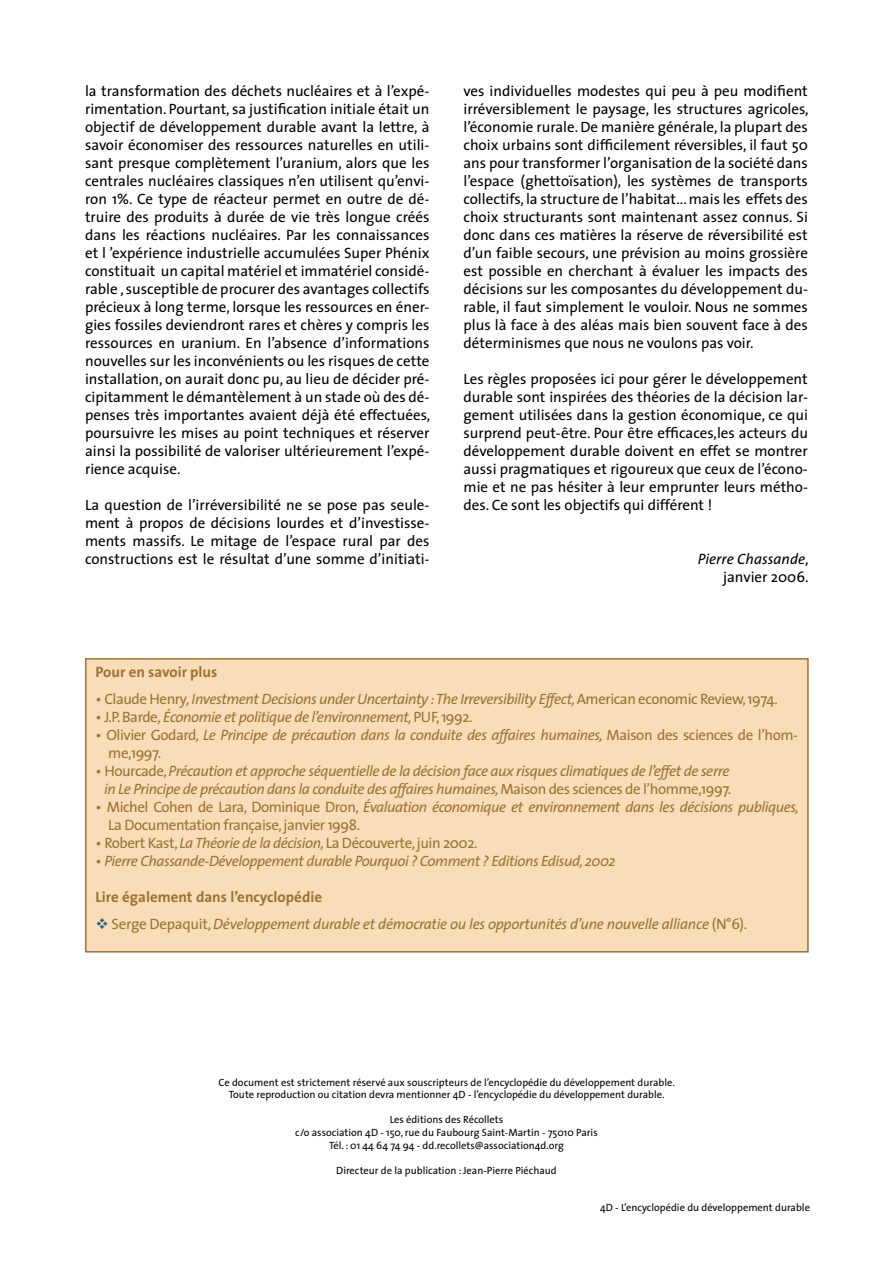
<style>
.page{position:relative;width:893px;height:1263px;background:#fff}
.page>*{position:absolute;margin:0;border:0;box-sizing:border-box;transform-origin:0 0}
.t1{font:15px/18px "The Sans";color:#000;text-align:justify}
.t2{font:italic 15px/18px "The Sans";letter-spacing:-.03em;color:#9e7331}
.t3{font:15px/18px "The Sans";letter-spacing:-.03em;color:#9e7331}
.t4{font:700 15px "The Sans";color:#9e7331}
.t5{font:italic 15px/18px "The Sans";color:#000;text-align:right}
.t6{font:10.5px/12.6px "The Sans";color:#000;text-align:center}
.s1{font-style:normal}
.s2{font-style:italic}
.s3{color:#2c677f}
</style>
<div class="page">
<div style="left:86px;top:659px;width:722px;height:293px;background:#f8ddb8"></div>
<div style="left:85px;top:658px;width:724px;height:294px;border:2px solid #9e7331"></div>
<p class="t1" style="left:85px;top:81px;width:347px">la transformation des déchets nucléaires et à l’expé&shy;rimentation. Pourtant, sa justification initiale était un objectif de développement durable avant la lettre, à savoir économiser des ressources naturelles en utili&shy;sant presque complètement l’uranium, alors que les centrales nucléaires classiques n’en utilisent qu’envi&shy;ron 1%. Ce type de réacteur permet en outre de dé&shy;truire des produits à durée de vie très longue créés dans les réactions nucléaires. Par les connaissances et l ’expérience industrielle accumulées Super Phénix constituait un capital matériel et immatériel considé&shy;rable , susceptible de procurer des avantages collectifs précieux à long terme, lorsque les ressources en éner&shy;gies fossiles deviendront rares et chères y compris les ressources en uranium. En l’absence d’informations nouvelles sur les inconvénients ou les risques de cette installation, on aurait donc pu, au lieu de décider pré&shy;cipitamment le démantèlement à un stade où des dé&shy;penses très importantes avaient déjà été effectuées, poursuivre les mises au point techniques et réserver ainsi la possibilité de valoriser ultérieurement l’expé&shy;rience acquise.</p>
<p class="t1" style="left:85px;top:495px;width:346px">La question de l’irréversibilité ne se pose pas seule&shy;ment à propos de décisions lourdes et d’investisse&shy;ments massifs. Le mitage de l’espace rural par des constructions est le résultat d’une somme d’initiati-</p>
<p class="t1" style="left:463px;top:81px;width:347px">ves individuelles modestes qui peu à peu modifient irréversiblement le paysage, les structures agricoles, l’économie rurale. De manière générale, la plupart des choix urbains sont difficilement réversibles, il faut 50 ans pour transformer l’organisation de la société dans l’espace (ghettoïsation), les systèmes de transports collectifs, la structure de l’habitat... mais les effets des choix structurants sont maintenant assez connus. Si donc dans ces matières la réserve de réversibilité est d’un faible secours, une prévision au moins grossière est possible en cherchant à évaluer les impacts des décisions sur les composantes du développement du&shy;rable, il faut simplement le vouloir. Nous ne sommes plus là face à des aléas mais bien souvent face à des déterminismes que nous ne voulons pas voir.</p>
<p class="t1" style="left:463px;top:369px;width:346px">Les règles proposées ici pour gérer le développement durable sont inspirées des théories de la décision lar&shy;gement utilisées dans la gestion économique, ce qui surprend peut-être. Pour être efficaces,les acteurs du développement durable doivent en effet se montrer aussi pragmatiques et rigoureux que ceux de l’écono&shy;mie et ne pas hésiter à leur emprunter leurs métho&shy;des. Ce sont les objectifs qui différent !</p>
<p class="t5" style="left:698px;top:549px;width:112px">Pierre Chassande<span class="s1">, janvier 2006.</span></p>
<p class="t4" style="left:96px;top:659px;width:123px">Pour en savoir plus</p>
<p class="t2" style="left:96px;top:689px;width:684px"><span class="s1">• Claude Henry</span>, Investment Decisions under Uncertainty : The Irreversibility Effect, <span class="s1">American economic Review, 1974.</span></p>
<p class="t2" style="left:96px;top:707px;width:379px"><span class="s1">• J.P. Barde,</span> Économie et politique de l’environnement, <span class="s1">PUF, 1992.</span></p>
<p class="t2" style="left:108px;top:725px;width:691px;text-indent:-13px"><span class="s1">• Olivier Godard</span>, Le Principe de précaution dans la conduite des affaires humaines, <span class="s1">Maison des sciences de l’hom&shy;me,1997.</span></p>
<p class="t2" style="left:96px;top:761px;width:637px;text-align:center"><span class="s1">• Hourcade,</span> Précaution et approche séquentielle de la décision face aux risques climatiques de l’effet de serre in Le Principe de précaution dans la conduite des affaires humaines, <span class="s1">Maison des sciences de l’homme,1997.</span></p>
<p class="t3" style="left:108px;top:797px;width:692px;text-indent:-13px">• Michel Cohen de Lara, Dominique Dron, <span class="s2">Évaluation économique et environnement dans les décisions publiques,<br></span>La Documentation française, janvier 1998.</p>
<p class="t3" style="left:96px;top:833px;width:383px">• Robert Kast, <span class="s2">La Théorie de la décision,</span> La Découverte, juin 2002.</p>
<p class="t2" style="left:96px;top:851px;width:522px"><span class="s1">•</span> Pierre Chassande-Développement durable Pourquoi ? Comment ? Editions Edisud, 2002</p>
<p class="t4" style="left:96px;top:884px;width:228px">Lire également dans l’encyclopédie</p>
<p class="t2" style="left:96px;top:914px;width:653px"><span class="s3">❖</span> <span class="s1">Serge Depaquit,</span> Développement durable et démocratie ou les opportunités d’une nouvelle alliance <span class="s1">(N°6).</span></p>
<p class="t6" style="left:219px;top:1075px;width:458px">Ce document est strictement réservé aux souscripteurs de l’encyclopédie du développement durable.<br>Toute reproduction ou citation devra mentionner 4D - l’encyclopédie du développement durable.</p>
<p class="t6" style="left:295px;top:1113px;width:304px">Les éditions des Récollets<br>c/o association 4D - 150, rue du Faubourg Saint-Martin - 75010 Paris<br>Tél. : 01 44 64 74 94 - dd.recollets@association4d.org</p>
<p class="t6" style="left:336px;top:1164px;width:222px">Directeur de la publication : Jean-Pierre Piéchaud</p>
<p class="t6" style="left:600px;top:1201px;width:211px">4D - L’encyclopédie du développement durable</p>
</div>
